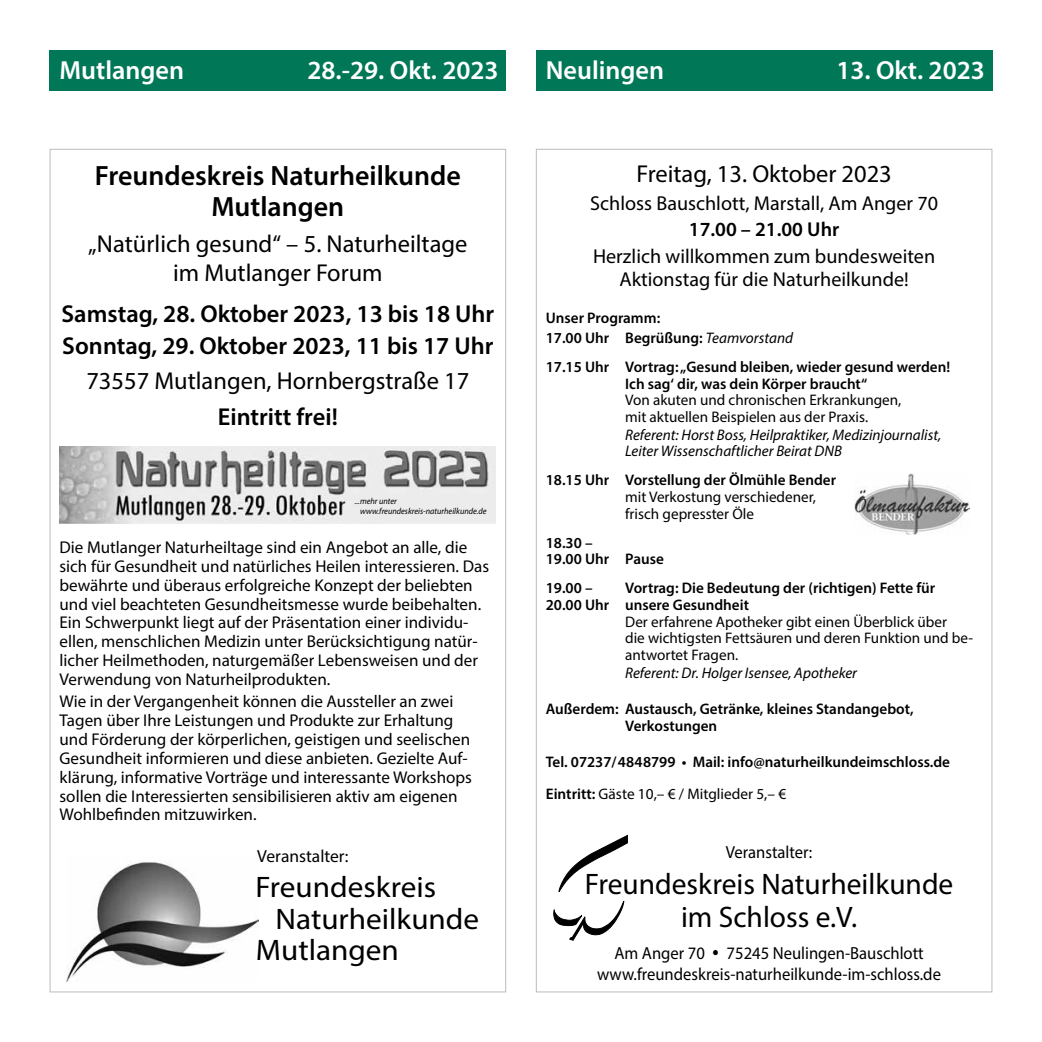
<style>
.page{position:relative;width:1042px;height:1042px;background:#fff}
.page>*{position:absolute;margin:0;border:0;box-sizing:border-box;transform-origin:0 0}
.t1{font:29.75px/33.2px "Myriad Pro";color:#000;text-align:center}
.t2{font:29.75px "Myriad Pro";color:#000;scale:1.05 1}
.t3{font:600 28px/31.5px "Myriad Pro";color:#000;text-align:center}
.t4{font:600 26.25px "Myriad Pro";color:#fff}
.t5{font:24.5px/29.4px "Myriad Pro";color:#000;text-align:center}
.t6{font:600 24.5px/31.8px "Myriad Pro";color:#000}
.t7{font:20.12px/22.8px "Myriad Pro";color:#000;text-align:center}
.t8{font:600 20.12px "Myriad Pro";color:#000}
.t9{font:17.5px/21px "Myriad Pro";color:#000;text-align:center;scale:.95 1}
.t10{font:17.5px "Myriad Pro";color:#000}
.t11{font:17.15px/18.9px "Myriad Pro";color:#000}
.t12{font:600 15.4px/16.6px "Myriad Pro";color:#000}
.t13{font:15.4px/16.6px "Myriad Pro";color:#000}
.t14{font:italic 15.4px/16.6px "Myriad Pro";color:#000}
.t15{font:italic 8.75px/9.6px "Myriad Pro";color:#000;scale:.95 1}
.s1{font-weight:400;font-style:italic}
.s2{font-weight:400}
</style>
<div class="page">
<div style="left:50px;top:50px;width:456px;height:41px;background:#007858"></div>
<div style="left:536px;top:50px;width:456px;height:41px;background:#007858"></div>
<img style="left:60px;top:446px;width:436px;height:77px">
<img style="left:67px;top:862px;width:192px;height:119px">
<svg style="left:558px;top:835px;width:70px;height:57px"></svg>
<svg style="left:553px;top:901px;width:71px;height:39px"></svg>
<img style="left:855px;top:473px;width:114px;height:62px">
<h3 class="t4" style="left:60px;top:54px;width:126px">Mutlangen</h3>
<h3 class="t4" style="left:307px;top:54px;width:193px">28.-29. Okt. 2023</h3>
<h3 class="t4" style="left:546px;top:54px;width:120px">Neulingen</h3>
<h3 class="t4" style="left:836px;top:54px;width:150px">13. Okt. 2023</h3>
<h2 class="t3" style="left:95px;top:159px;width:368px">Freundeskreis Naturheilkunde<br>Mutlangen</h2>
<h3 class="t5" style="left:88px;top:229px;width:381px">„Natürlich gesund“ – 5. Naturheiltage im Mutlanger Forum</h3>
<h3 class="t6" style="left:61px;top:297px;width:434px">Samstag, 28. Oktober 2023, 13 bis 18 Uhr<br>Sonntag, 29. Oktober 2023, 11 bis 17 Uhr</h3>
<h3 class="t5" style="left:86px;top:366px;width:384px">73557 Mutlangen, Hornbergstraße 17</h3>
<h3 class="t6" style="left:218px;top:400px;width:122px">Eintritt frei!</h3>
<p class="t15" style="left:360px;top:496px;width:135px;text-indent:-5px">...mehr unter www.freundeskreis-naturheilkunde.de</p>
<p class="t11" style="left:60px;top:537px;width:431px">Die Mutlanger Naturheiltage sind ein Angebot an alle, die sich für Gesundheit und natürliches Heilen interessieren. Das bewährte und überaus erfolgreiche Konzept der beliebten und viel beachteten Gesundheitsmesse wurde beibehalten.<br>Ein Schwerpunkt liegt auf der Präsentation einer individu&shy;ellen, menschlichen Medizin unter Berücksichtigung natür&shy;licher Heilmethoden, naturgemäßer Lebensweisen und der Verwendung von Naturheilprodukten.</p>
<p class="t11" style="left:60px;top:692px;width:414px">Wie in der Vergangenheit können die Aussteller an zwei Tagen über Ihre Leistungen und Produkte zur Erhaltung und Förderung der körperlichen, geistigen und seelischen Gesundheit informieren und diese anbieten. Gezielte Auf&shy;klärung, informative Vorträge und interessante Workshops sollen die Interessierten sensibilisieren aktiv am eigenen Wohlbefinden mitzuwirken.</p>
<p class="t10" style="left:257px;top:845px;width:93px">Veranstalter:</p>
<h1 class="t2" style="left:255px;top:869px;width:173px">Freundeskreis</h1>
<h1 class="t2" style="left:275px;top:900px;width:195px">Naturheilkunde</h1>
<h1 class="t2" style="left:256px;top:932px;width:138px">Mutlangen</h1>
<h3 class="t5" style="left:636px;top:159px;width:257px">Freitag, 13. Oktober 2023</h3>
<p class="t7" style="left:590px;top:191px;width:349px">Schloss Bauschlott, Marstall, Am Anger 70</p>
<p class="t8" style="left:689px;top:217px;width:152px">17.00 – 21.00 Uhr</p>
<p class="t7" style="left:593px;top:244px;width:344px">Herzlich willkommen zum bundesweiten<br>Aktionstag für die Naturheilkunde!</p>
<p class="t12" style="left:546px;top:307px;width:249px;line-height:20.3px">Unser Programm:<br>17.00 Uhr Begrüßung: <span class="s1">Teamvorstand</span></p>
<p class="t12" style="left:546px;top:358px;width:406px;text-align:center">17.15 Uhr Vortrag: „Gesund bleiben, wieder gesund werden!<br>Ich sag‘ dir, was dein Körper braucht“</p>
<p class="t13" style="left:625px;top:391px;width:278px">Von akuten und chronischen Erkrankungen, mit aktuellen Beispielen aus der Praxis.</p>
<p class="t14" style="left:625px;top:426px;width:318px">Referent: Horst Boss, Heilpraktiker, Medizinjournalist,<br>Leiter Wissenschaftlicher Beirat DNB</p>
<p class="t12" style="left:546px;top:471px;width:292px">18.15 Uhr Vorstellung der Ölmühle Bender</p>
<p class="t13" style="left:625px;top:488px;width:192px">mit Verkostung verschiedener, frisch gepresster Öle</p>
<p class="t12" style="left:546px;top:534px;width:120px">18.30 –<br>19.00 Uhr Pause</p>
<p class="t12" style="left:546px;top:579px;width:48px">19.00 –</p>
<p class="t12" style="left:546px;top:579px;width:391px;text-indent:79px">Vortrag: Die Bedeutung der (richtigen) Fette für<br>20.00 Uhr unsere Gesundheit</p>
<p class="t13" style="left:625px;top:613px;width:349px">Der erfahrene Apotheker gibt einen Überblick über<br>die wichtigsten Fettsäuren und deren Funktion und be&shy;antwortet Fragen.</p>
<p class="t14" style="left:625px;top:664px;width:233px">Referent: Dr. Holger Isensee, Apotheker</p>
<p class="t12" style="left:625px;top:700px;width:290px;text-indent:-79px">Außerdem: Austausch, Getränke, kleines Standangebot,<br>Verkostungen</p>
<p class="t12" style="left:546px;top:746px;width:406px;line-height:31.5px">Tel. 07237/4848799 • Mail: info@naturheilkundeimschloss.de<br>Eintritt: <span class="s2">Gäste 10,– € / Mitglieder 5,– €</span></p>
<p class="t9" style="left:726px;top:841px;width:92px">Veranstalter:</p>
<h1 class="t1" style="left:585px;top:866px;width:370px">Freundeskreis Naturheilkunde im Schloss e.V.</h1>
<p class="t9" style="left:597px;top:942px;width:363px">Am Anger 70 • 75245 Neulingen-Bauschlott www.freundeskreis-naturheilkunde-im-schloss.de</p>
</div>
